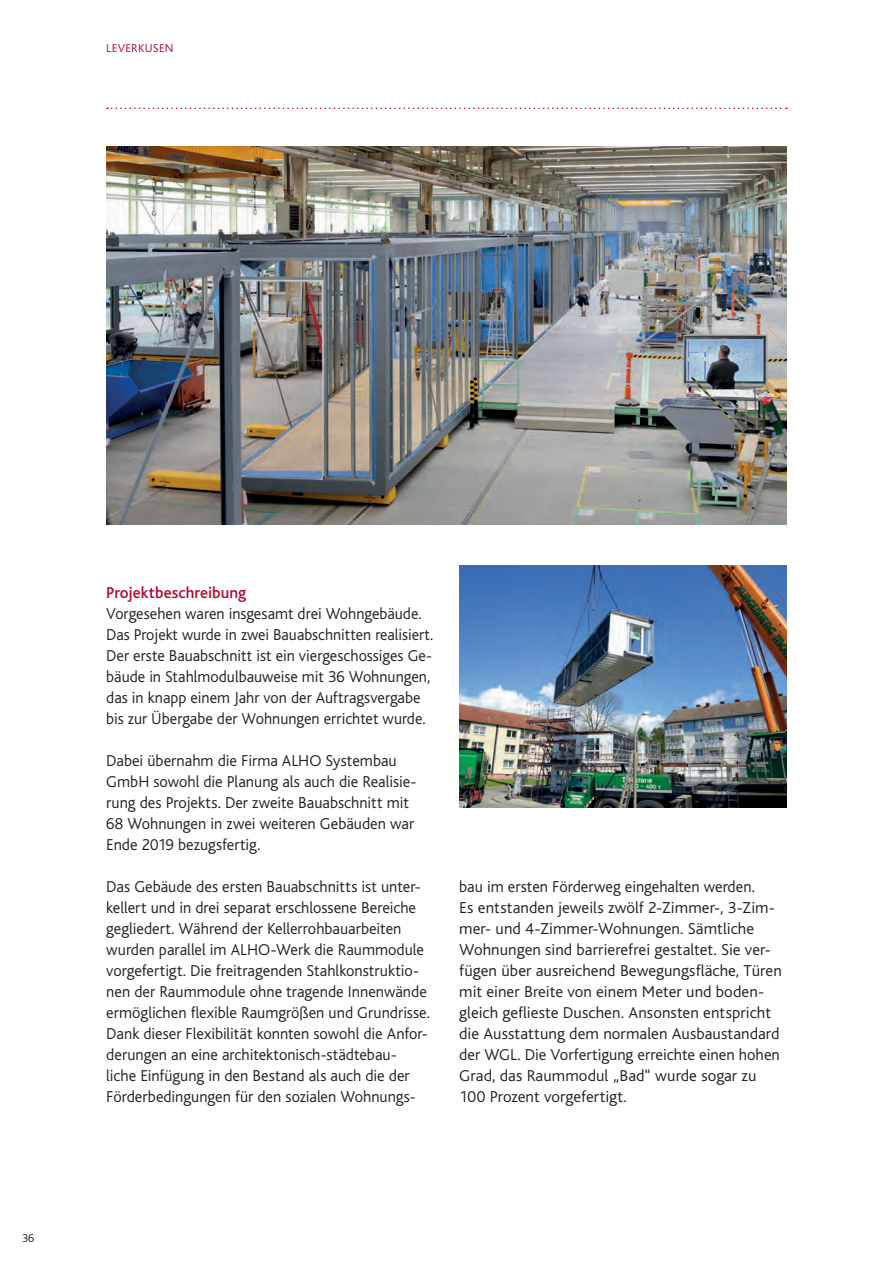
<style>
.page{position:relative;width:893px;height:1263px;background:#fff}
.page>*{position:absolute;margin:0;border:0;box-sizing:border-box;transform-origin:0 0}
.t1{font:300 16.5px/21px "Bliss";color:#231f20}
.t2{font:500 16.5px "Bliss";color:#b10932}
.t3{font:12px "Bliss";letter-spacing:.02em;color:#b8274c}
.t4{font:300 12px "Bliss";color:#231f20}
</style>
<div class="page">
<svg style="left:107px;top:108px;width:680px;height:1px"></svg>
<img style="left:106px;top:146px;width:681px;height:378px">
<img style="left:459px;top:566px;width:328px;height:242px">
<p class="t3" style="left:106px;top:41px;width:69px">LEVERKUSEN</p>
<p class="t4" style="left:22px;top:1231px;width:14px">36</p>
<p class="t2" style="left:106px;top:584px;width:141px">Projektbeschreibung</p>
<p class="t1" style="left:106px;top:603px;width:328px">Vorgesehen waren insgesamt drei Wohngebäude.<br>Das Projekt wurde in zwei Bauabschnitten realisiert.<br>Der erste Bauabschnitt ist ein viergeschossiges Ge&shy;bäude in Stahlmodulbauweise mit 36 Wohnungen, das in knapp einem Jahr von der Auftragsvergabe bis zur Übergabe der Wohnungen errichtet wurde.</p>
<p class="t1" style="left:106px;top:750px;width:312px">Dabei übernahm die Firma ALHO Systembau GmbH sowohl die Planung als auch die Realisie&shy;rung des Projekts. Der zweite Bauabschnitt mit 68 Wohnungen in zwei weiteren Gebäuden war Ende 2019 bezugsfertig.</p>
<p class="t1" style="left:106px;top:876px;width:325px">Das Gebäude des ersten Bauabschnitts ist unter&shy;kellert und in drei separat erschlossene Bereiche gegliedert. Während der Kellerrohbauarbeiten wurden parallel im ALHO-Werk die Raummodule vorgefertigt. Die freitragenden Stahlkonstruktio&shy;nen der Raummodule ohne tragende Innenwände ermöglichen flexible Raumgrößen und Grundrisse.<br>Dank dieser Flexibilität konnten sowohl die Anfor&shy;derungen an eine architektonisch-städtebau&shy;liche Einfügung in den Bestand als auch die der Förderbedingungen für den sozialen Wohnungs-</p>
<p class="t1" style="left:459px;top:876px;width:324px">bau im ersten Förderweg eingehalten werden.<br>Es entstanden jeweils zwölf 2-Zimmer-, 3-Zim&shy;mer- und 4-Zimmer-Wohnungen. Sämtliche Wohnungen sind barrierefrei gestaltet. Sie ver&shy;fügen über ausreichend Bewegungsfläche, Türen mit einer Breite von einem Meter und boden&shy;gleich geflieste Duschen. Ansonsten entspricht die Ausstattung dem normalen Ausbaustandard der WGL. Die Vorfertigung erreichte einen hohen Grad, das Raummodul „Bad“ wurde sogar zu 100 Prozent vorgefertigt.</p>
</div>
